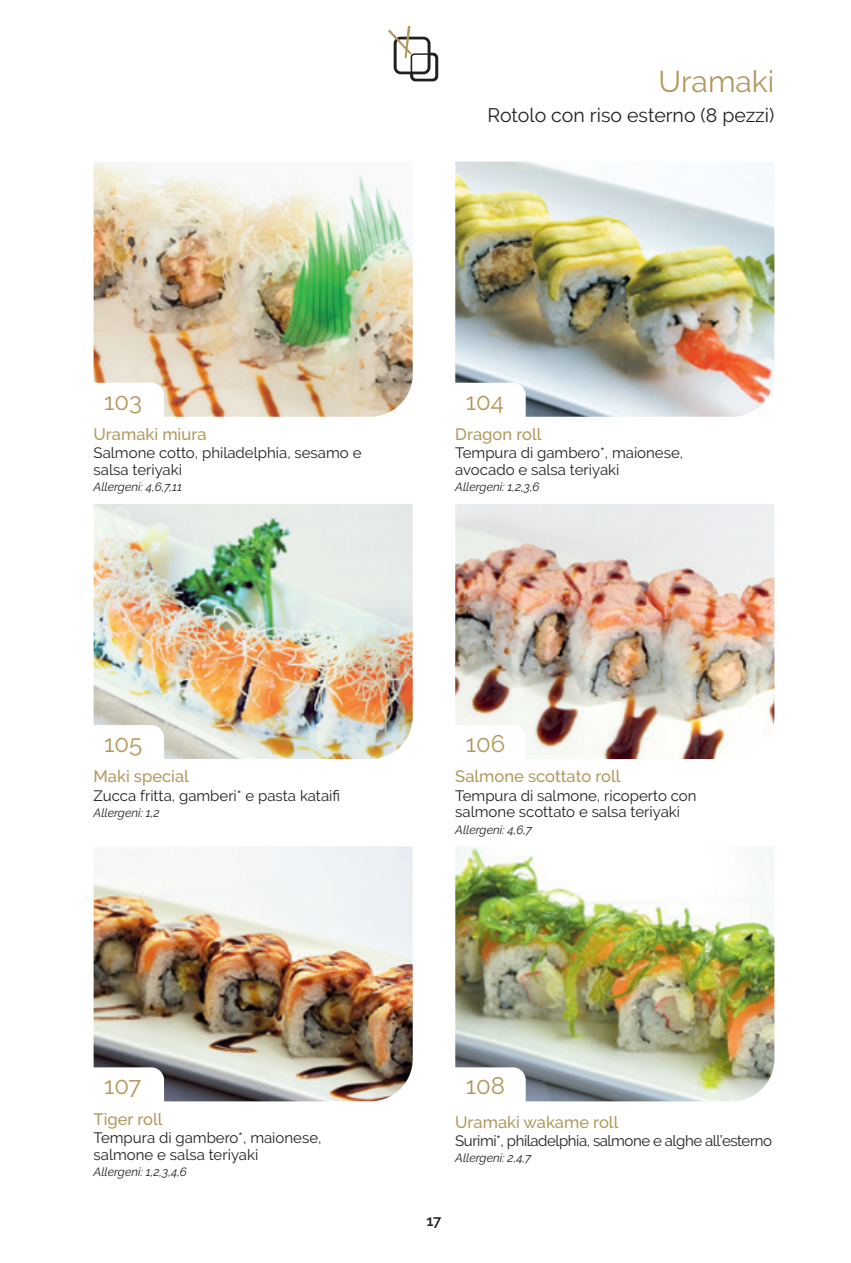
<style>
.page{position:relative;width:851px;height:1263px;background:#fff}
.page>*{position:absolute;margin:0;border:0;box-sizing:border-box;transform-origin:0 0}
.t1{font:30px "Raleway";color:#b3975c}
.t2{font:24px "Raleway";color:#b3975c}
.t3{font:19.5px "Raleway";color:#231f20}
.t4{font:500 16.5px "Raleway";color:#b3975c}
.t5{font:15px/16.5px "Raleway";color:#231f20}
.t6{font:15px "Raleway";letter-spacing:-.03em;color:#231f20}
.t7{font:600 15px "Raleway";color:#231f20}
.t8{font:italic 12px "Raleway";color:#231f20}
</style>
<div class="page">
<img style="left:455px;top:504px;width:319px;height:255px">
<img style="left:455px;top:162px;width:319px;height:255px">
<img style="left:94px;top:504px;width:318px;height:255px">
<img style="left:94px;top:162px;width:318px;height:255px">
<img style="left:94px;top:846px;width:318px;height:255px">
<img style="left:455px;top:846px;width:319px;height:255px">
<svg style="left:94px;top:383px;width:70px;height:34px"></svg>
<svg style="left:455px;top:383px;width:70px;height:34px"></svg>
<svg style="left:94px;top:725px;width:70px;height:34px"></svg>
<svg style="left:455px;top:725px;width:70px;height:34px"></svg>
<svg style="left:93px;top:1067px;width:71px;height:34px"></svg>
<svg style="left:455px;top:1067px;width:70px;height:34px"></svg>
<svg style="left:388px;top:26px;width:51px;height:57px"></svg>
<p class="t1" style="left:658px;top:64px;width:117px">Uramaki</p>
<p class="t3" style="left:487px;top:104px;width:288px">Rotolo con riso esterno (8 pezzi)</p>
<p class="t2" style="left:104px;top:387px;width:39px">103</p>
<p class="t2" style="left:466px;top:387px;width:40px">104</p>
<p class="t4" style="left:94px;top:425px;width:114px">Uramaki miura</p>
<p class="t5" style="left:94px;top:445px;width:269px">Salmone cotto, philadelphia, sesamo e salsa teriyaki</p>
<p class="t8" style="left:94px;top:480px;width:90px">Allergeni: 4,6,7,11</p>
<p class="t4" style="left:455px;top:425px;width:88px">Dragon roll</p>
<p class="t5" style="left:455px;top:445px;width:229px">Tempura di gambero*, maionese, avocado e salsa teriyaki</p>
<p class="t8" style="left:455px;top:480px;width:86px">Allergeni: 1,2,3,6</p>
<p class="t2" style="left:104px;top:729px;width:40px">105</p>
<p class="t2" style="left:466px;top:729px;width:41px">106</p>
<p class="t4" style="left:94px;top:767px;width:97px">Maki special</p>
<p class="t5" style="left:94px;top:787px;width:248px">Zucca fritta, gamberi* e pasta kataifi</p>
<p class="t8" style="left:94px;top:806px;width:67px">Allergeni: 1,2</p>
<p class="t4" style="left:455px;top:767px;width:167px">Salmone scottato roll</p>
<p class="t5" style="left:455px;top:787px;width:243px">Tempura di salmone, ricoperto con salmone scottato e salsa teriyaki</p>
<p class="t8" style="left:455px;top:822px;width:78px">Allergeni: 4,6,7</p>
<p class="t2" style="left:104px;top:1072px;width:39px">107</p>
<p class="t2" style="left:466px;top:1072px;width:41px">108</p>
<p class="t4" style="left:94px;top:1109px;width:70px">Tiger roll</p>
<p class="t5" style="left:94px;top:1129px;width:229px">Tempura di gambero*, maionese, salmone e salsa teriyaki</p>
<p class="t8" style="left:94px;top:1165px;width:95px">Allergeni: 1,2,3,4,6</p>
<p class="t4" style="left:455px;top:1112px;width:165px">Uramaki wakame roll</p>
<p class="t6" style="left:455px;top:1132px;width:318px">Surimi*, philadelphia, salmone e alghe all’esterno</p>
<p class="t8" style="left:455px;top:1151px;width:77px">Allergeni: 2,4,7</p>
<p class="t7" style="left:426px;top:1212px;width:17px">17</p>
</div>
